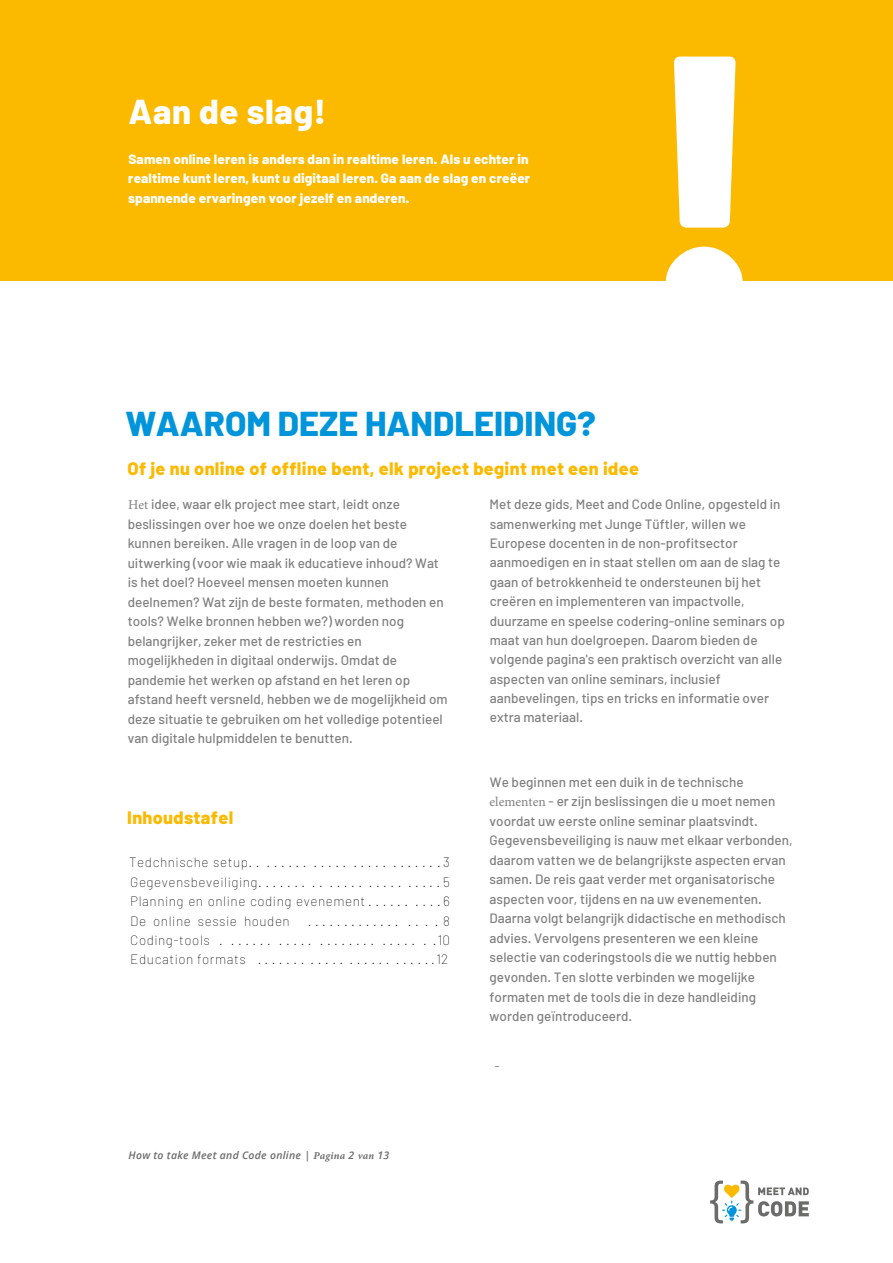
<style>
.page{position:relative;width:893px;height:1263px;background:#fff}
.page>*{position:absolute;margin:0;border:0;box-sizing:border-box;transform-origin:0 0}
.t1{font:800 375px "Barlow";color:#fff}
.t2{font:800 34.5px "Barlow";color:#0095db}
.t3{font:800 34.5px "Barlow";letter-spacing:.02em;color:#fff}
.t4{font:800 18px "Barlow";letter-spacing:.02em;color:#fbba00}
.t5{font:500 13.5px/19.5px "Barlow";color:#808080}
.t6{font:100 13.5px/19.5px "Barlow";letter-spacing:.04em;color:#000;text-align:justify}
.t7{font:800 13.5px/19.5px "Barlow";letter-spacing:.01em;color:#fff;text-align:justify}
.t8{font:italic 600 10.5px "Open Sans";letter-spacing:.025em;color:#6b6b6a}
.s1{font-family:"Minion Pro";font-weight:400}
.s2{font-family:"Minion Pro";font-weight:700}
</style>
<div class="page">
<svg style="left:710px;top:1180px;width:99px;height:43px"></svg>
<div style="left:0;top:0;width:893px;height:280px;background:#fbba00"></div>
<h2 class="t3" style="left:128px;top:90px;width:199px">Aan de slag!</h2>
<p class="t7" style="left:128px;top:149px;width:403px">Samen online leren is anders dan in realtime leren. Als u echter in realtime kunt leren, kunt u digitaal leren. Ga aan de slag en creëer spannende ervaringen voor jezelf en anderen.</p>
<h2 class="t2" style="left:126px;top:402px;width:471px">WAAROM DEZE HANDLEIDING?</h2>
<h1 class="t1" style="left:638px;top:-49px;width:135px">!</h1>
<h3 class="t4" style="left:128px;top:457px;width:513px">Of je nu online of offline bent, elk project begint met een idee</h3>
<p class="t5" style="left:128px;top:494px;width:321px"><span class="s1">Het</span> idee, waar elk project mee start, leidt onze beslissingen over hoe we onze doelen het beste kunnen bereiken. Alle vragen in de loop van de uitwerking (voor wie maak ik educatieve inhoud? Wat is het doel? Hoeveel mensen moeten kunnen deelnemen? Wat zijn de beste formaten, methoden en tools? Welke bronnen hebben we?) worden nog belangrijker, zeker met de restricties en mogelijkheden in digitaal onderwijs. Omdat de pandemie het werken op afstand en het leren op afstand heeft versneld, hebben we de mogelijkheid om deze situatie te gebruiken om het volledige potentieel van digitale hulpmiddelen te benutten.</p>
<p class="t5" style="left:490px;top:494px;width:297px">Met deze gids, Meet and Code Online, opgesteld in samenwerking met Junge Tüftler, willen we Europese docenten in de non-profitsector aanmoedigen en in staat stellen om aan de slag te gaan of betrokkenheid te ondersteunen bij het creëren en implementeren van impactvolle, duurzame en speelse codering-online seminars op maat van hun doelgroepen. Daarom bieden de volgende pagina's een praktisch overzicht van alle aspecten van online seminars, inclusief aanbevelingen, tips en tricks en informatie over extra materiaal.</p>
<h3 class="t4" style="left:127px;top:806px;width:108px">Inhoudstafel</h3>
<p class="t6" style="left:129px;top:852px;width:322px">Tedchnische setup.. ...... ..... ..... ..... . . 3<br>Gegevensbeveiliging....... .. ..... ..... ... . . 5<br>Planning en online coding evenement . . . . . . . . . . 6<br>De online sessie houden</p>
<p class="t6" style="left:130px;top:911px;width:321px;text-indent:177px">............. .. . . 8<br>Coding-tools . ...... ..... ........ ..... . .10<br>Education formats . ...... ..... ...... ......12</p>
<p class="t8" style="left:129px;top:1148px;width:262px">How to take Meet and Code online | <span class="s2">Pagina</span> 2 <span class="s2">van</span> 13</p>
<p class="t5" style="left:490px;top:772px;width:305px">We beginnen met een duik in de technische <span class="s1">elementen</span> - er zijn beslissingen die u moet nemen voordat uw eerste online seminar plaatsvindt.<br>Gegevensbeveiliging is nauw met elkaar verbonden, daarom vatten we de belangrijkste aspecten ervan samen. De reis gaat verder met organisatorische aspecten voor, tijdens en na uw evenementen.<br>Daarna volgt belangrijk didactische en methodisch advies. Vervolgens presenteren we een kleine selectie van coderingstools die we nuttig hebben gevonden. Ten slotte verbinden we mogelijke formaten met de tools die in deze handleiding worden geïntroduceerd.</p>
<p class="t6" style="left:495px;top:1056px;width:7px">-</p>
</div>
